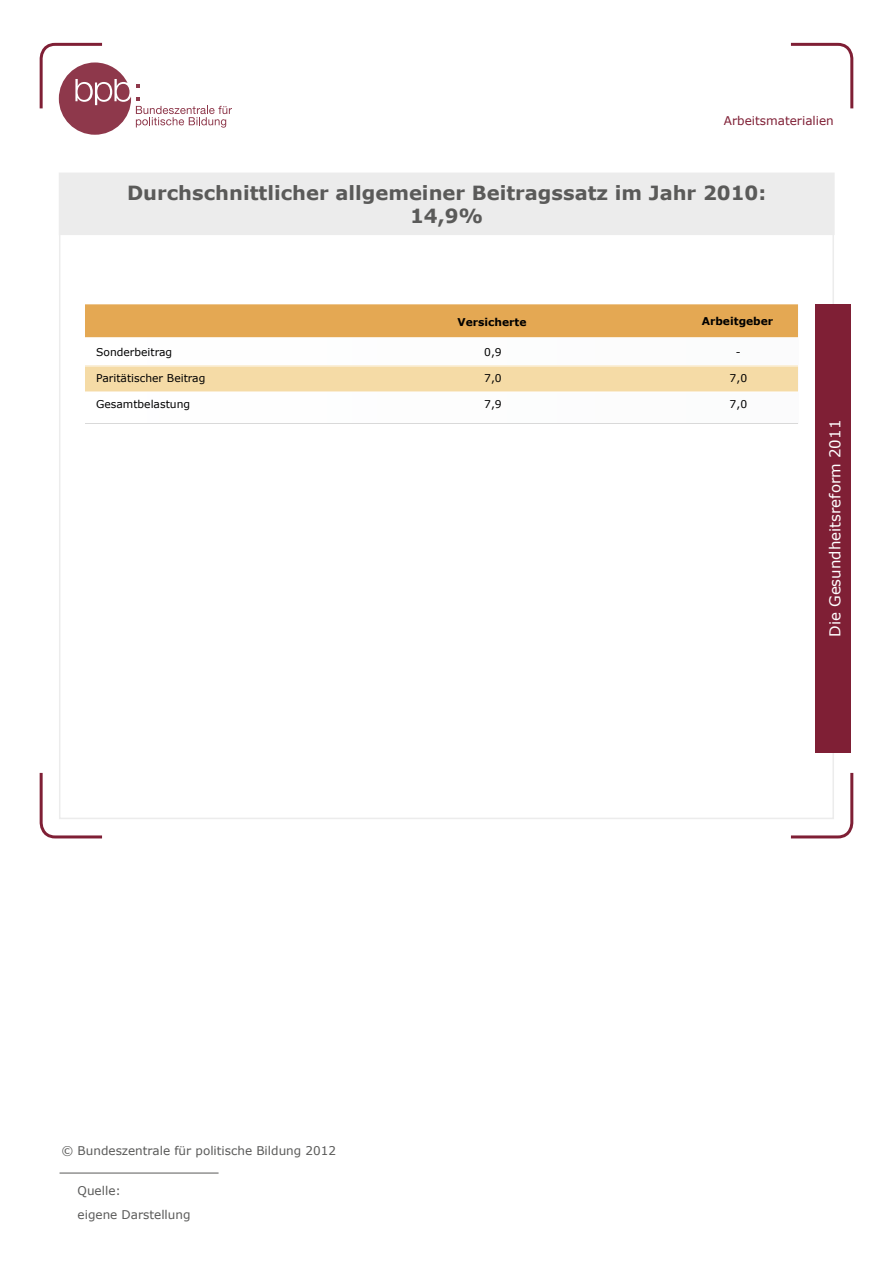
<style>
.page{position:relative;width:893px;height:1263px;background:#fff}
.page>*{position:absolute;margin:0;border:0;box-sizing:border-box;transform-origin:0 0}
.t1{font:700 19.5px/23.4px "Verdana";color:#5a5a59;text-align:center}
.t2{font:15px "Verdana";color:#fff}
.t3{font:12px "Verdana";color:#5a5a59}
.t4{font:12px "Verdana";color:#7f1f35}
.t5{font:10.8px "Verdana";color:#000}
.t6{font:700 10.8px "Verdana";color:#000}
</style>
<div class="page">
<svg style="left:39px;top:772px;width:64px;height:67px"></svg>
<svg style="left:790px;top:772px;width:64px;height:67px"></svg>
<svg style="left:790px;top:42px;width:64px;height:67px"></svg>
<hr style="left:60px;top:1173px;width:159px;height:1px;background:#5a5a59">
<div style="left:60px;top:173px;width:773px;height:61px;background:#ececec"></div>
<div style="left:815px;top:304px;width:36px;height:449px;background:#7f1f35"></div>
<svg style="left:39px;top:42px;width:193px;height:93px"></svg>
<hr style="left:85px;top:424px;width:713px;height:1px;background:#d9d9d9">
<div style="left:85px;top:304px;width:713px;height:34px;background:#e4a853"></div>
<svg style="left:85px;top:365px;width:713px;height:27px;background:#f5dcaa"></svg>
<div style="left:59px;top:173px;width:776px;height:62px;border:2px solid #ececec"></div>
<p class="t4" style="left:724px;top:113px;width:111px">Arbeitsmaterialien</p>
<p class="t1" style="left:127px;top:180px;width:641px">Durchschnittlicher allgemeiner Beitragssatz im Jahr 2010:<br>14,9%</p>
<p class="t5" style="left:96px;top:345px;width:78px">Sonderbeitrag</p>
<p class="t5" style="left:96px;top:371px;width:111px">Paritätischer Beitrag</p>
<p class="t5" style="left:96px;top:396px;width:96px">Gesamtbelastung</p>
<p class="t6" style="left:457px;top:315px;width:71px">Versicherte</p>
<p class="t6" style="left:702px;top:314px;width:73px">Arbeitgeber</p>
<p class="t5" style="left:484px;top:345px;width:19px">0,9</p>
<p class="t5" style="left:484px;top:371px;width:19px">7,0</p>
<p class="t5" style="left:484px;top:396px;width:19px">7,9</p>
<p class="t5" style="left:736px;top:345px;width:6px">-</p>
<p class="t5" style="left:730px;top:371px;width:19px">7,0</p>
<p class="t5" style="left:730px;top:396px;width:19px">7,0</p>
<p class="t2" style="left:825px;top:637px;width:219px;rotate:-90deg">Die Gesundheitsreform 2011</p>
<p class="t3" style="left:61px;top:1142px;width:276px">© Bundeszentrale für politische Bildung 2012</p>
<p class="t3" style="left:78px;top:1182px;width:45px">Quelle:</p>
<p class="t3" style="left:78px;top:1207px;width:115px">eigene Darstellung</p>
</div>
